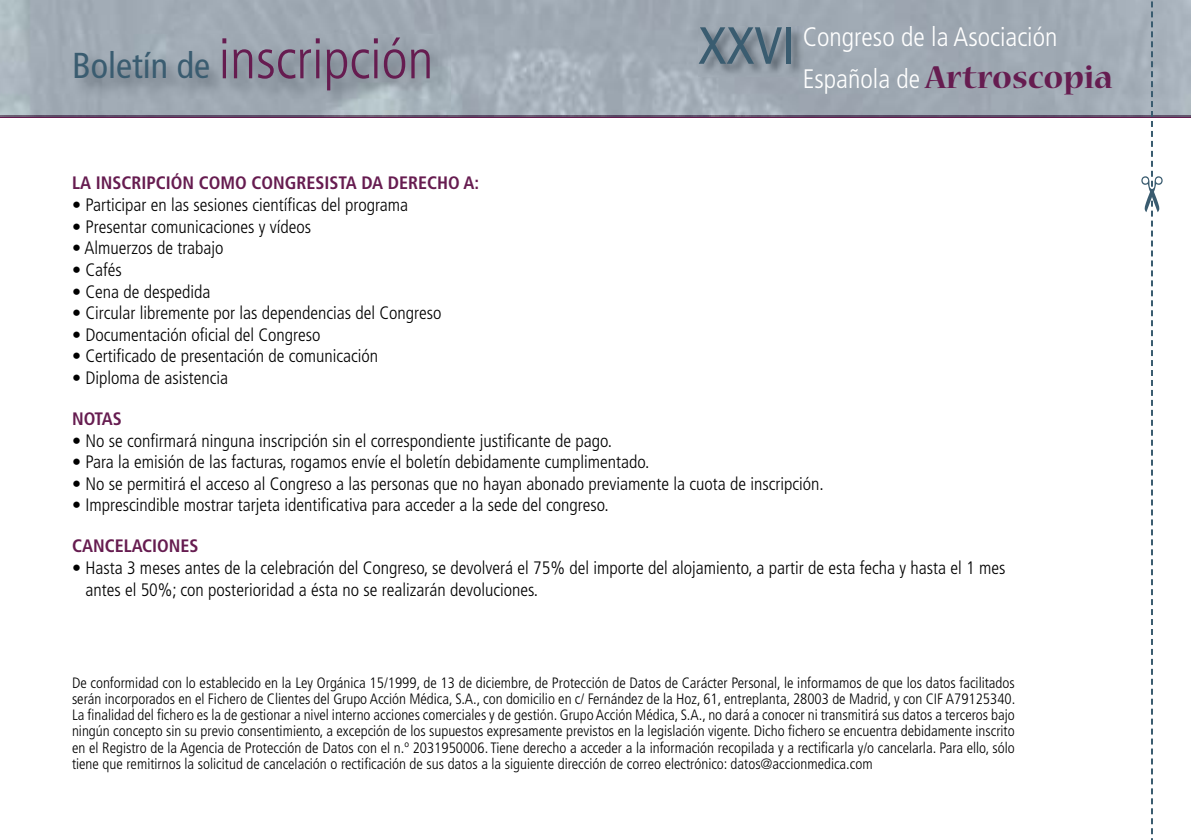
<style>
.page{position:relative;width:1191px;height:840px;background:#fff}
.page>*{position:absolute;margin:0;border:0;box-sizing:border-box;transform-origin:0 0}
.t1{font:300 condensed 56px "Frutiger";color:#661c50}
.t2{font:700 35.2px "Nueva Std";color:#661c50}
.t3{font:300 condensed 26.6px "Frutiger";color:#fff}
.t4{font:300 condensed 18px/21.6px "Frutiger";color:#000}
.t5{font:700 condensed 18px "Frutiger";color:#661c50}
.t6{font:300 condensed 15px/16px "Frutiger";color:#000;text-align:justify}
.s1{font-weight:400;font-size:36px;color:#3a5c70}
.s2{font-weight:400;font-size:52.2px;color:#3a5c70}
.s3{font-family:"Frutiger";font-weight:300;font-stretch:condensed;font-size:26.6px;color:#fff}
</style>
<div class="page">
<hr style="left:0;top:116px;width:1191px;height:2px;background:#661c50">
<img style="left:0;top:0;width:1191px;height:117px">
<img style="left:71px;top:35px;width:380px;height:75px">
<img style="left:699px;top:26px;width:105px;height:50px">
<svg style="left:1141px;top:0;width:21px;height:840px"></svg>
<h1 class="t1" style="left:72px;top:27px;width:363px"><span class="s1">Boletín de</span> inscripción</h1>
<h3 class="t3" style="left:698px;top:22px;width:360px"><span class="s2">XXVI</span> Congreso de la Asociación</h3>
<h2 class="t2" style="left:802px;top:61px;width:311px"><span class="s3">Española de</span> Artroscopia</h2>
<p class="t5" style="left:72px;top:172px;width:409px">LA INSCRIPCIÓN COMO CONGRESISTA DA DERECHO A:</p>
<p class="t4" style="left:72px;top:194px;width:337px">• Participar en las sesiones científicas del programa</p>
<p class="t4" style="left:72px;top:216px;width:241px">• Presentar comunicaciones y vídeos</p>
<p class="t4" style="left:72px;top:237px;width:153px">• Almuerzos de trabajo</p>
<p class="t4" style="left:72px;top:259px;width:51px">• Cafés</p>
<p class="t4" style="left:72px;top:280px;width:140px">• Cena de despedida</p>
<p class="t4" style="left:72px;top:302px;width:371px">• Circular libremente por las dependencias del Congreso</p>
<p class="t4" style="left:72px;top:324px;width:250px">• Documentación oficial del Congreso</p>
<p class="t4" style="left:72px;top:345px;width:307px">• Certificado de presentación de comunicación</p>
<p class="t4" style="left:72px;top:367px;width:158px">• Diploma de asistencia</p>
<p class="t5" style="left:72px;top:408px;width:51px">NOTAS</p>
<p class="t4" style="left:72px;top:429px;width:541px">• No se confirmará ninguna inscripción sin el correspondiente justificante de pago.</p>
<p class="t4" style="left:72px;top:451px;width:579px">• Para la emisión de las facturas, rogamos envíe el boletín debidamente cumplimentado.</p>
<p class="t4" style="left:72px;top:472px;width:753px">• No se permitirá el acceso al Congreso a las personas que no hayan abonado previamente la cuota de inscripción.</p>
<p class="t4" style="left:72px;top:494px;width:538px">• Imprescindible mostrar tarjeta identificativa para acceder a la sede del congreso.</p>
<p class="t5" style="left:72px;top:535px;width:128px">CANCELACIONES</p>
<p class="t4" style="left:85px;top:556px;width:921px;text-indent:-13px">• Hasta 3 meses antes de la celebración del Congreso, se devolverá el 75% del importe del alojamiento, a partir de esta fecha y hasta el 1 mes antes el 50%; con posterioridad a ésta no se realizarán devoluciones.</p>
<p class="t6" style="left:72px;top:675px;width:945px">De conformidad con lo establecido en la Ley Orgánica 15/1999, de 13 de diciembre, de Protección de Datos de Carácter Personal, le informamos de que los datos facilitados serán incorporados en el Fichero de Clientes del Grupo Acción Médica, S.A., con domicilio en c/ Fernández de la Hoz, 61, entreplanta, 28003 de Madrid, y con CIF A79125340.<br>La finalidad del fichero es la de gestionar a nivel interno acciones comerciales y de gestión. Grupo Acción Médica, S.A., no dará a conocer ni transmitirá sus datos a terceros bajo ningún concepto sin su previo consentimiento, a excepción de los supuestos expresamente previstos en la legislación vigente. Dicho fichero se encuentra debidamente inscrito en el Registro de la Agencia de Protección de Datos con el n.º 2031950006. Tiene derecho a acceder a la información recopilada y a rectificarla y/o cancelarla. Para ello, sólo tiene que remitirnos la solicitud de cancelación o rectificación de sus datos a la siguiente dirección de correo electrónico: datos@accionmedica.com</p>
</div>
